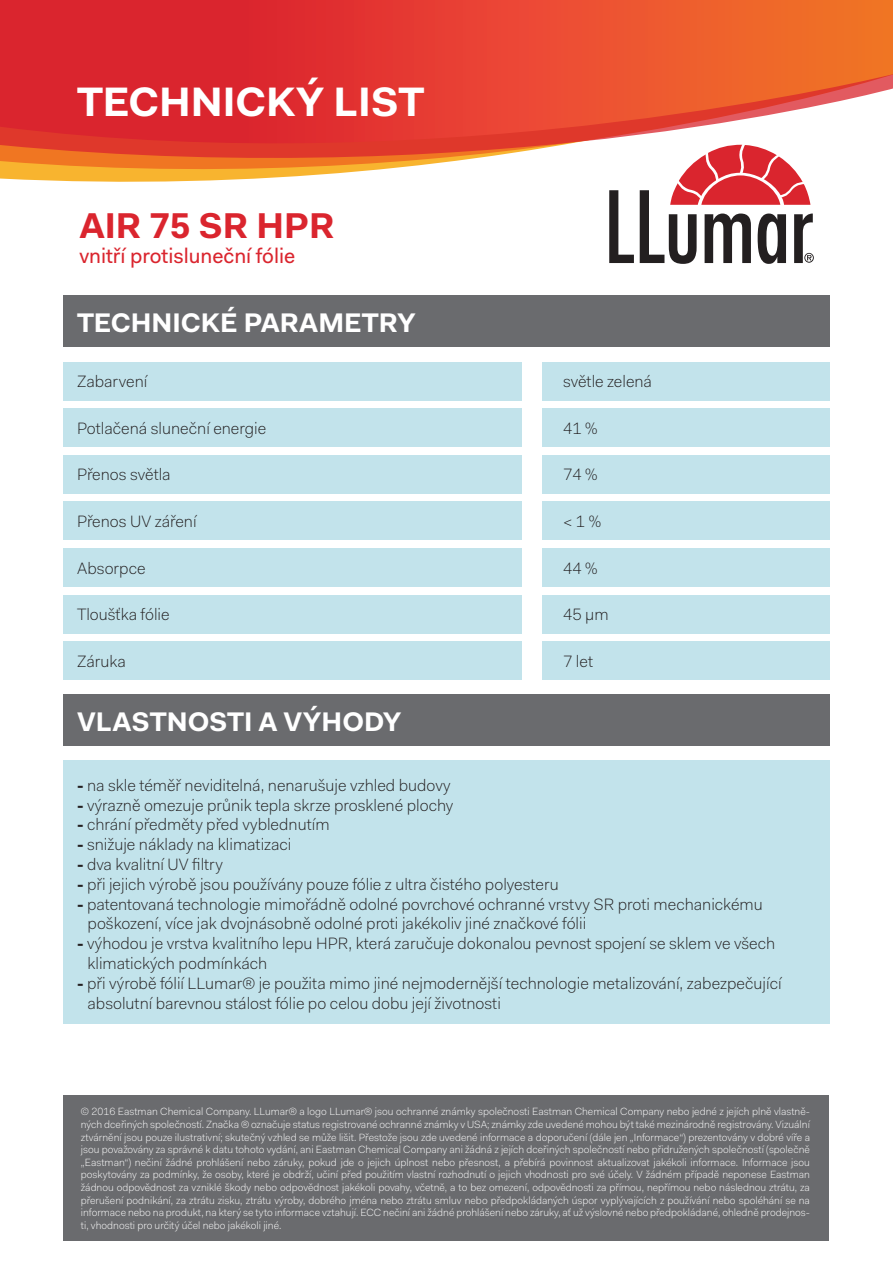
<style>
.page{position:relative;width:893px;height:1263px;background:#fff}
.page>*{position:absolute;margin:0;border:0;box-sizing:border-box;transform-origin:0 0}
.t1{font:700 41.25px "Fakt Pro";color:#fff}
.t2{font:700 36px "Fakt Pro";color:#da252e}
.t3{font:700 27px "Fakt Pro";color:#fff}
.t4{font:21px "Fakt Pro";color:#da252e}
.t5{font:300 16.5px/19.8px "Fakt Pro";color:#231f20}
.t6{font:300 10.5px/12.6px "Fakt Pro";color:#fff;text-align:justify}
.s1{font-weight:700}
</style>
<div class="page">
<svg style="left:0;top:0;width:893px;height:182px;background:#e85c49"></svg>
<svg style="left:609px;top:190px;width:25px;height:73px"></svg>
<svg style="left:640px;top:145px;width:174px;height:119px"></svg>
<div style="left:63px;top:295px;width:767px;height:52px;background:#6a6b6e"></div>
<div style="left:63px;top:694px;width:767px;height:52px;background:#6a6b6e"></div>
<div style="left:63px;top:408px;width:458px;height:39px;background:#c2e3eb"></div>
<div style="left:542px;top:408px;width:288px;height:39px;background:#c2e3eb"></div>
<div style="left:63px;top:455px;width:458px;height:39px;background:#c2e3eb"></div>
<div style="left:542px;top:455px;width:288px;height:39px;background:#c2e3eb"></div>
<div style="left:63px;top:501px;width:458px;height:39px;background:#c2e3eb"></div>
<div style="left:542px;top:501px;width:288px;height:39px;background:#c2e3eb"></div>
<div style="left:63px;top:548px;width:458px;height:39px;background:#c2e3eb"></div>
<div style="left:542px;top:548px;width:288px;height:39px;background:#c2e3eb"></div>
<div style="left:63px;top:595px;width:458px;height:39px;background:#c2e3eb"></div>
<div style="left:542px;top:595px;width:288px;height:39px;background:#c2e3eb"></div>
<div style="left:63px;top:641px;width:458px;height:39px;background:#c2e3eb"></div>
<div style="left:542px;top:641px;width:288px;height:39px;background:#c2e3eb"></div>
<div style="left:63px;top:761px;width:767px;height:263px;background:#c2e3eb"></div>
<div style="left:64px;top:1096px;width:765px;height:145px;background:#6a6b6e"></div>
<div style="left:63px;top:362px;width:458px;height:38px;background:#c2e3eb"></div>
<div style="left:542px;top:362px;width:288px;height:38px;background:#c2e3eb"></div>
<h1 class="t1" style="left:77px;top:74px;width:349px">TECHNICKÝ LIST</h1>
<h2 class="t2" style="left:79px;top:201px;width:257px">AIR 75 SR HPR</h2>
<h3 class="t4" style="left:79px;top:241px;width:217px">vnitří protisluneční fólie</h3>
<h3 class="t3" style="left:77px;top:304px;width:340px">TECHNICKÉ PARAMETRY</h3>
<h3 class="t5" style="left:77px;top:371px;width:72px">Zabarvení</h3>
<h3 class="t5" style="left:563px;top:371px;width:90px">světle zelená</h3>
<h3 class="t5" style="left:77px;top:418px;width:191px">Potlačená sluneční energie</h3>
<h3 class="t5" style="left:563px;top:418px;width:36px">41 %</h3>
<h3 class="t5" style="left:77px;top:465px;width:95px">Přenos světla</h3>
<h3 class="t5" style="left:563px;top:465px;width:36px">74 %</h3>
<h3 class="t5" style="left:77px;top:511px;width:121px">Přenos UV záření</h3>
<h3 class="t5" style="left:563px;top:511px;width:40px">&lt; 1 %</h3>
<h3 class="t5" style="left:77px;top:558px;width:70px">Absorpce</h3>
<h3 class="t5" style="left:563px;top:558px;width:36px">44 %</h3>
<h3 class="t5" style="left:77px;top:605px;width:94px">Tloušťka fólie</h3>
<h3 class="t5" style="left:563px;top:605px;width:47px">45 μm</h3>
<h3 class="t5" style="left:77px;top:651px;width:50px">Záruka</h3>
<h3 class="t5" style="left:563px;top:651px;width:32px">7 let</h3>
<h3 class="t3" style="left:77px;top:703px;width:326px">VLASTNOSTI A VÝHODY</h3>
<h3 class="t5" style="left:77px;top:775px;width:375px"><span class="s1">-</span> na skle téměř neviditelná, nenarušuje vzhled budovy</h3>
<h3 class="t5" style="left:77px;top:795px;width:378px"><span class="s1">-</span> výrazně omezuje průnik tepla skrze prosklené plochy</h3>
<h3 class="t5" style="left:77px;top:815px;width:254px"><span class="s1">-</span> chrání předměty před vyblednutím</h3>
<h3 class="t5" style="left:77px;top:834px;width:216px"><span class="s1">-</span> snižuje náklady na klimatizaci</h3>
<h3 class="t5" style="left:77px;top:854px;width:148px"><span class="s1">-</span> dva kvalitní UV filtry</h3>
<h3 class="t5" style="left:77px;top:874px;width:483px"><span class="s1">-</span> při jejich výrobě jsou používány pouze fólie z ultra čistého polyesteru</h3>
<h3 class="t5" style="left:87px;top:894px;width:677px;text-indent:-10px"><span class="s1">-</span> patentovaná technologie mimořádně odolné povrchové ochranné vrstvy SR proti mechanickému poškození, více jak dvojnásobně odolné proti jakékoliv jiné značkové fólii</h3>
<h3 class="t5" style="left:87px;top:933px;width:689px;text-indent:-10px"><span class="s1">-</span> výhodou je vrstva kvalitního lepu HPR, která zaručuje dokonalou pevnost spojení se sklem ve všech klimatických podmínkách</h3>
<h3 class="t5" style="left:87px;top:973px;width:696px;text-indent:-10px"><span class="s1">-</span> při výrobě fólií LLumar® je použita mimo jiné nejmodernější technologie metalizování, zabezpečující absolutní barevnou stálost fólie po celou dobu její životnosti</h3>
<p class="t6" style="left:81px;top:1105px;width:731px">© 2016 Eastman Chemical Company. LLumar® a logo LLumar® jsou ochranné známky společnosti Eastman Chemical Company nebo jedné z jejích plně vlastně&shy;ných dceřiných společností. Značka ® označuje status registrované ochranné známky v USA; známky zde uvedené mohou být také mezinárodně registrovány. Vizuální ztvárnění jsou pouze ilustrativní; skutečný vzhled se může lišit. Přestože jsou zde uvedené informace a doporučení (dále jen „Informace“) prezentovány v dobré víře a jsou považovány za správné k datu tohoto vydání, ani Eastman Chemical Company ani žádná z jejích dceřiných společností nebo přidružených společností (společně „Eastman“) nečiní žádné prohlášení nebo záruky, pokud jde o jejich úplnost nebo přesnost, a přebírá povinnost aktualizovat jakékoli informace. Informace jsou poskytovány za podmínky, že osoby, které je obdrží, učiní před použitím vlastní rozhodnutí o jejich vhodnosti pro své účely. V žádném případě neponese Eastman žádnou odpovědnost za vzniklé škody nebo odpovědnost jakékoli povahy, včetně, a to bez omezení, odpovědnosti za přímou, nepřímou nebo následnou ztrátu, za přerušení podnikání, za ztrátu zisku, ztrátu výroby, dobrého jména nebo ztrátu smluv nebo předpokládaných úspor vyplývajících z používání nebo spoléhání se na informace nebo na produkt, na který se tyto informace vztahují. ECC nečiní ani žádné prohlášení nebo záruky, ať už výslovné nebo předpokládané, ohledně prodejnos&shy;ti, vhodnosti pro určitý účel nebo jakékoli jiné.</p>
</div>
